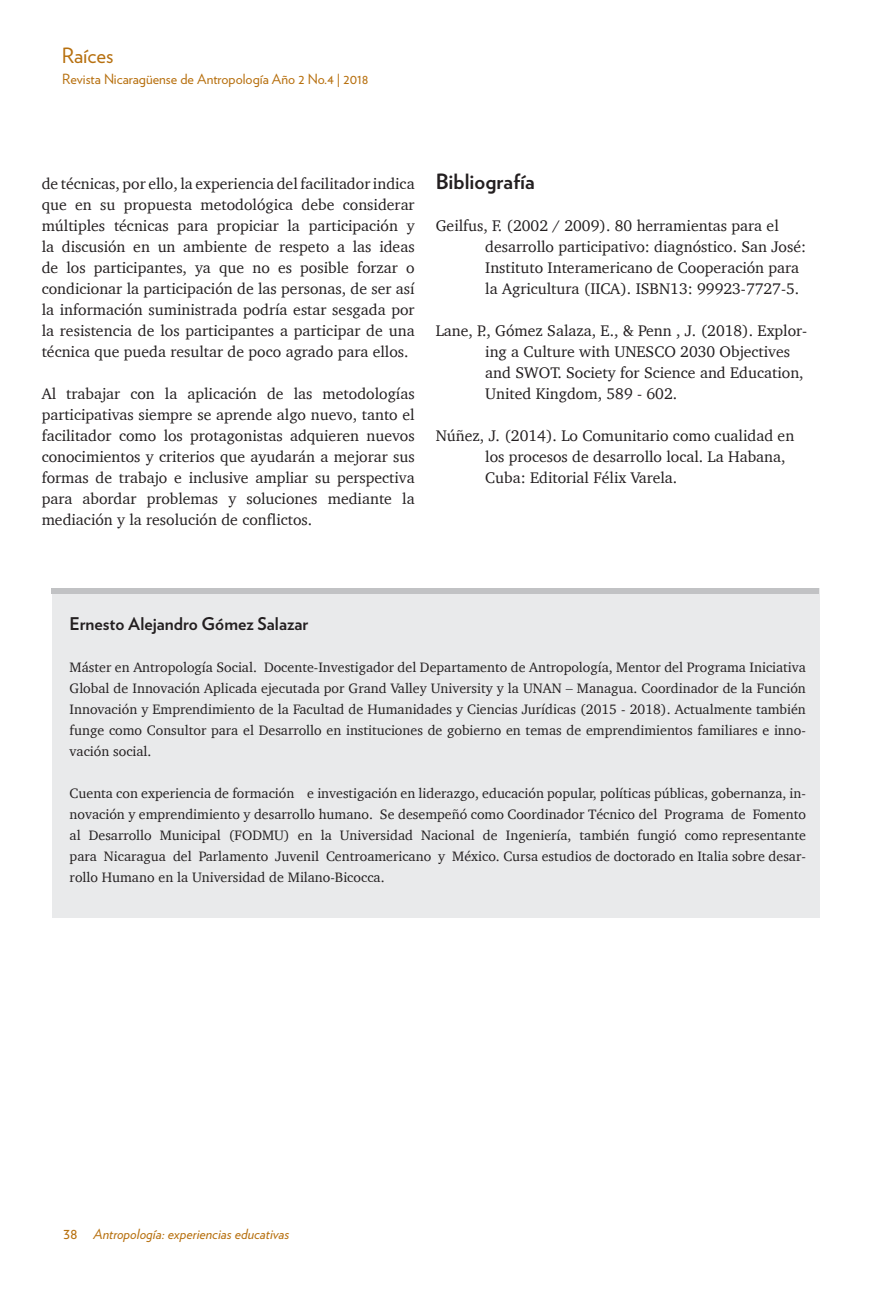
<style>
.page{position:relative;width:893px;height:1290px;background:#fff}
.page>*{position:absolute;margin:0;border:0;box-sizing:border-box;transform-origin:0 0}
.t1{font:700 21px "Verlag";color:#231f20}
.t2{font:21px "Verlag";color:#b7700f}
.t3{font:700 17.5px "Verlag";color:#231f20}
.BIBLIOGRAFIA{font:15.75px/21px "Charter";color:#231f20}
.t4{font:14px/21px "Charter";color:#231f20;text-align:justify}
.t5{font:14px "Verlag";color:#b7700f}
.t6{font:italic 14px "Verlag";color:#b7700f}
.s1{font-style:normal;font-size:15.75px}
</style>
<div class="page">
<div style="left:52px;top:588px;width:768px;height:330px;background:#e9eaeb"></div>
<div style="left:52px;top:588px;width:767px;height:5px;background:#c1c2c4"></div>
<h1 class="t2" style="left:62px;top:40px;width:53px">Raíces</h1>
<p class="t5" style="left:62px;top:68px;width:308px">Revista Nicaragüense de Antropología Año 2 No.4 | 2018</p>
<p class="BIBLIOGRAFIA" style="left:42px;top:173px;width:374px;text-align:justify">de técnicas, por ello, la experiencia del facilitador indica que en su propuesta metodológica debe considerar múltiples técnicas para propiciar la participación y la discusión en un ambiente de respeto a las ideas de los participantes, ya que no es posible forzar o condicionar la participación de las personas, de ser así la información suministrada podría estar sesgada por la resistencia de los participantes a participar de una técnica que pueda resultar de poco agrado para ellos.</p>
<p class="BIBLIOGRAFIA" style="left:42px;top:383px;width:374px;text-align:justify">Al trabajar con la aplicación de las metodologías participativas siempre se aprende algo nuevo, tanto el facilitador como los protagonistas adquieren nuevos conocimientos y criterios que ayudarán a mejorar sus formas de trabajo e inclusive ampliar su perspectiva para abordar problemas y soluciones mediante la mediación y la resolución de conflictos.</p>
<p class="t1" style="left:436px;top:165px;width:101px">Bibliografía</p>
<p class="BIBLIOGRAFIA" style="left:485px;top:215px;width:322px;text-indent:-50px">Geilfus, F. (2002 / 2009). 80 herramientas para el desarrollo participativo: diagnóstico. San José:<br>Instituto Interamericano de Cooperación para la Agricultura (IICA). ISBN13: 99923-7727-5.</p>
<p class="BIBLIOGRAFIA" style="left:485px;top:320px;width:323px;text-indent:-50px">Lane, P., Gómez Salaza, E., &amp; Penn , J. (2018). Explor&shy;ing a Culture with UNESCO 2030 Objectives and SWOT. Society for Science and Education, United Kingdom, 589 - 602.</p>
<p class="BIBLIOGRAFIA" style="left:485px;top:425px;width:311px;text-indent:-50px">Núñez, J. (2014). Lo Comunitario como cualidad en los procesos de desarrollo local. La Habana,<br>Cuba: Editorial Félix Varela.</p>
<p class="t3" style="left:70px;top:610px;width:240px">Ernesto Alejandro Gómez Salazar</p>
<p class="t4" style="left:70px;top:657px;width:738px">Máster en Antropología Social. Docente-Investigador del Departamento de Antropología, Mentor del Programa Iniciativa Global de Innovación Aplicada ejecutada por Grand Valley University y la UNAN – Managua. Coordinador de la Función Innovación y Emprendimiento de la Facultad de Humanidades y Ciencias Jurídicas (2015 - 2018). Actualmente también funge como Consultor para el Desarrollo en instituciones de gobierno en temas de emprendimientos familiares e inno&shy;vación social.</p>
<p class="t4" style="left:70px;top:783px;width:738px">Cuenta con experiencia de formación e investigación en liderazgo, educación popular, políticas públicas, gobernanza, in&shy;novación y emprendimiento y desarrollo humano. Se desempeñó como Coordinador Técnico del Programa de Fomento al Desarrollo Municipal (FODMU) en la Universidad Nacional de Ingeniería, también fungió como representante para Nicaragua del Parlamento Juvenil Centroamericano y México. Cursa estudios de doctorado en Italia sobre desar&shy;rollo Humano en la Universidad de Milano-Bicocca.</p>
<p class="t6" style="left:63px;top:1223px;width:227px"><span class="s1">38</span> Antropología: experiencias educativas</p>
</div>
